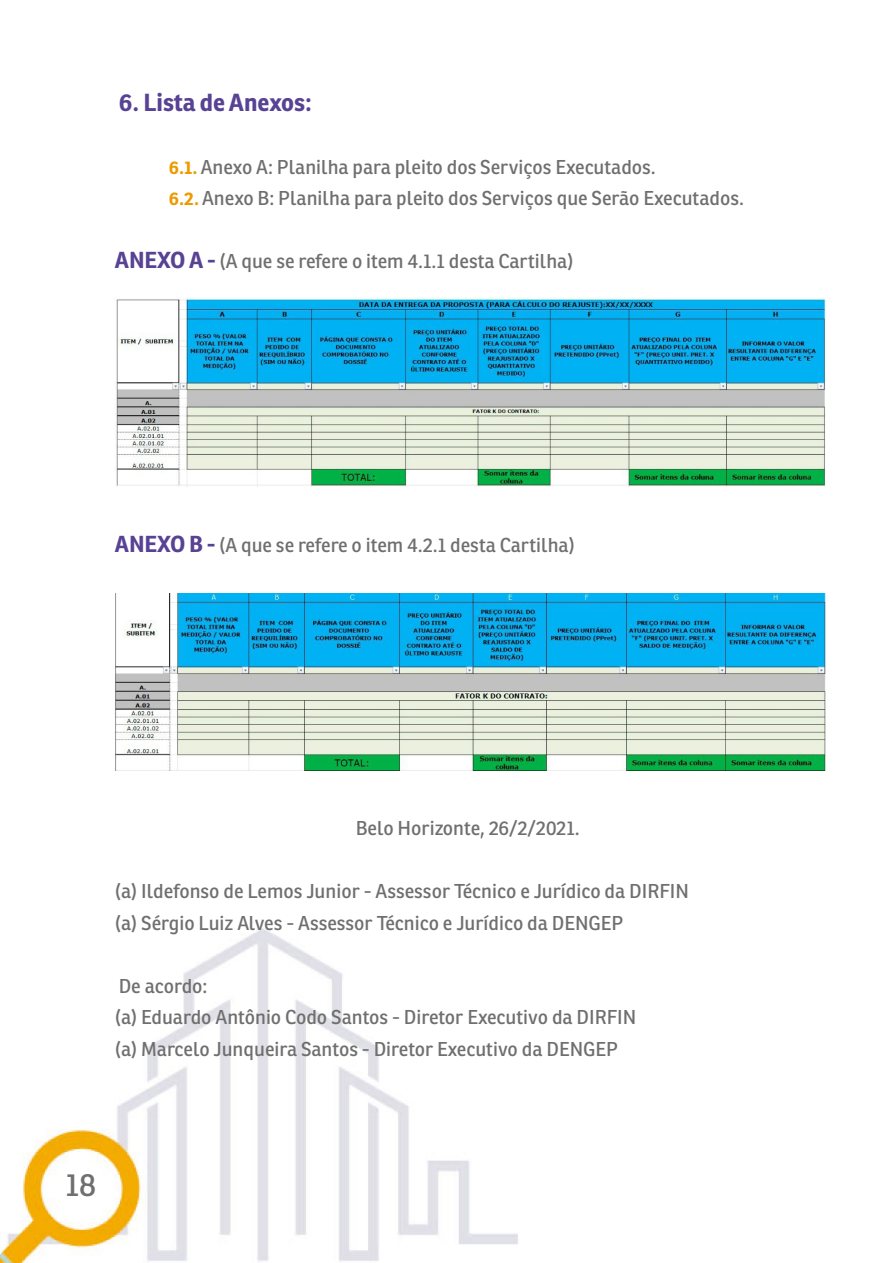
<style>
.page{position:relative;width:893px;height:1263px;background:#fff}
.page>*{position:absolute;margin:0;border:0;box-sizing:border-box;transform-origin:0 0}
.t1{font:31.5px "Ronnia";color:#706f6f}
.t2{font:700 24px "Ronnia";color:#584294}
.t3{font:19.5px/31.5px "Ronnia";color:#706f6f}
.s1{font-weight:700;font-size:18px;color:#ec9b00}
.s2{font-weight:700;font-size:22.5px;color:#584294}
</style>
<div class="page">
<img style="left:0;top:297px;width:826px;height:966px">
<img style="left:115px;top:298px;width:710px;height:189px">
<img style="left:115px;top:593px;width:710px;height:177px">
<p class="t2" style="left:119px;top:87px;width:195px">6. Lista de Anexos:</p>
<p class="t3" style="left:169px;top:151px;width:577px"><span class="s1">6.1.</span> Anexo A: Planilha para pleito dos Serviços Executados.<br><span class="s1">6.2.</span> Anexo B: Planilha para pleito dos Serviços que Serão Executados.</p>
<p class="t3" style="left:115px;top:245px;width:460px"><span class="s2">ANEXO A -</span> (A que se refere o item 4.1.1 desta Cartilha)</p>
<p class="t3" style="left:115px;top:529px;width:462px"><span class="s2">ANEXO B -</span> (A que se refere o item 4.2.1 desta Cartilha)</p>
<p class="t3" style="left:356px;top:812px;width:226px">Belo Horizonte, 26/2/2021.</p>
<p class="t3" style="left:115px;top:875px;width:576px">(a) Ildefonso de Lemos Junior - Assessor Técnico e Jurídico da DIRFIN (a) Sérgio Luiz Alves - Assessor Técnico e Jurídico da DENGEP</p>
<p class="t3" style="left:115px;top:970px;width:523px">De acordo:<br>(a) Eduardo Antônio Codo Santos - Diretor Executivo da DIRFIN (a) Marcelo Junqueira Santos - Diretor Executivo da DENGEP</p>
<h1 class="t1" style="left:65px;top:1165px;width:32px">18</h1>
</div>
